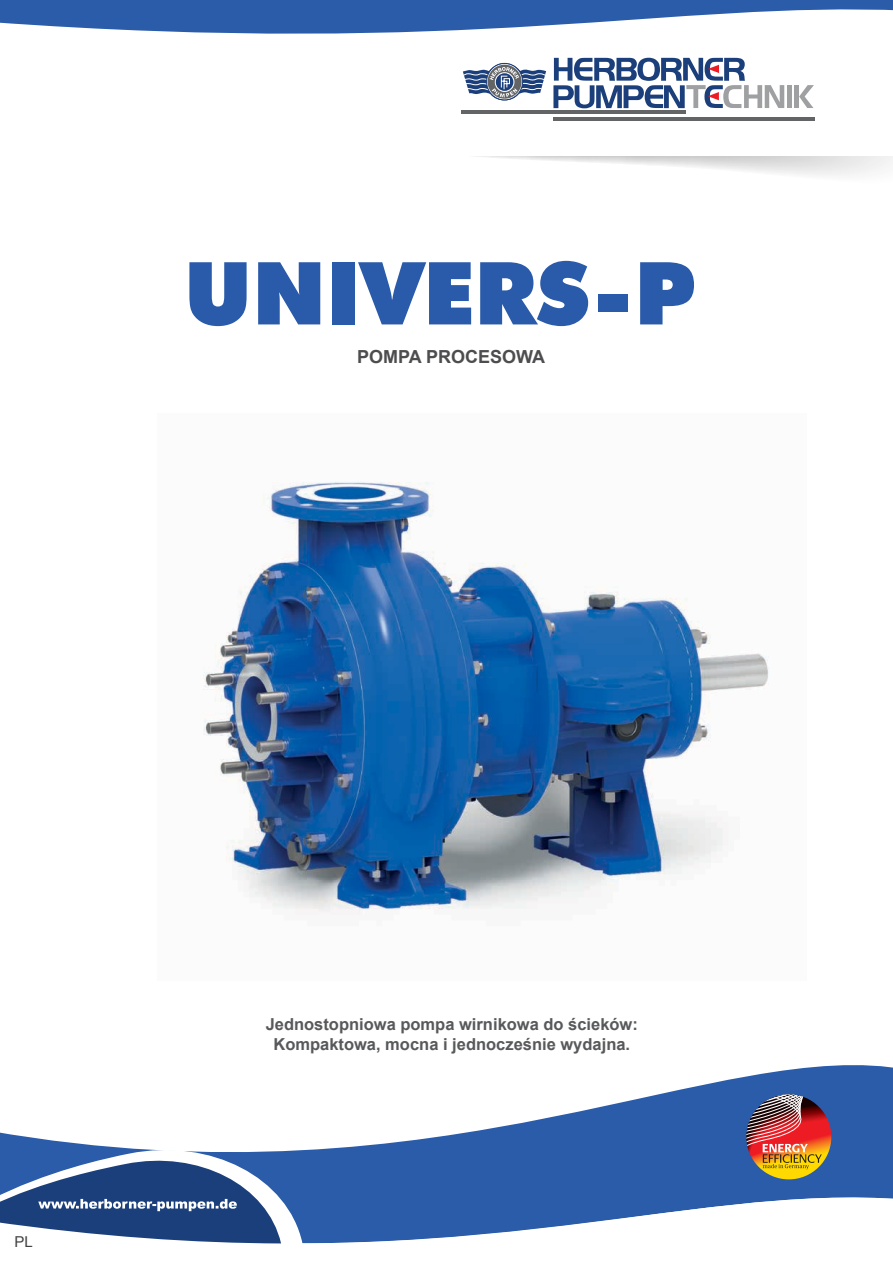
<style>
.page{position:relative;width:893px;height:1263px;background:#fff}
.page>*{position:absolute;margin:0;border:0;box-sizing:border-box;transform-origin:0 0}
.t1{font:900 87px "Futura BT";color:#295baa}
.t2{font:700 18px "Arial";color:#4d4d4f}
.t3{font:700 16.5px/19.5px "Arial";color:#58595b;text-align:center}
.t4{font:15px "Arial";color:#414142}
</style>
<div class="page">
<img style="left:203px;top:482px;width:566px;height:433px">
<svg style="left:476px;top:156px;width:417px;height:19px"></svg>
<svg style="left:799px;top:85px;width:15px;height:23px"></svg>
<div style="left:794px;top:85px;width:5px;height:23px;background:#9ea0a2"></div>
<div style="left:787px;top:85px;width:5px;height:23px;background:#9ea0a2"></div>
<hr style="left:461px;top:111px;width:224px;height:3px;background:#636466">
<hr style="left:553px;top:117px;width:262px;height:3px;background:#636466">
<svg style="left:553px;top:58px;width:231px;height:50px"></svg>
<svg style="left:463px;top:62px;width:83px;height:39px"></svg>
<svg style="left:0;top:1065px;width:893px;height:116px"></svg>
<svg style="left:307px;top:1181px;width:586px;height:63px;fill:#2a5caa"></svg>
<svg style="left:0;top:1137px;width:307px;height:107px"></svg>
<svg style="left:746px;top:1094px;width:85px;height:85px"></svg>
<img style="left:746px;top:1094px;width:76px;height:75px">
<svg style="left:0;top:0;width:893px;height:34px;fill:#2a5caa"></svg>
<h1 class="t1" style="left:184px;top:241px;width:513px">UNIVERS-P</h1>
<p class="t2" style="left:357px;top:344px;width:190px">POMPA PROCESOWA</p>
<p class="t4" style="left:14px;top:1232px;width:20px">PL</p>
<p class="t3" style="left:266px;top:1015px;width:374px">Jednostopniowa pompa wirnikowa do ścieków:<br>Kompaktowa, mocna i jednocześnie wydajna.</p>
</div>
